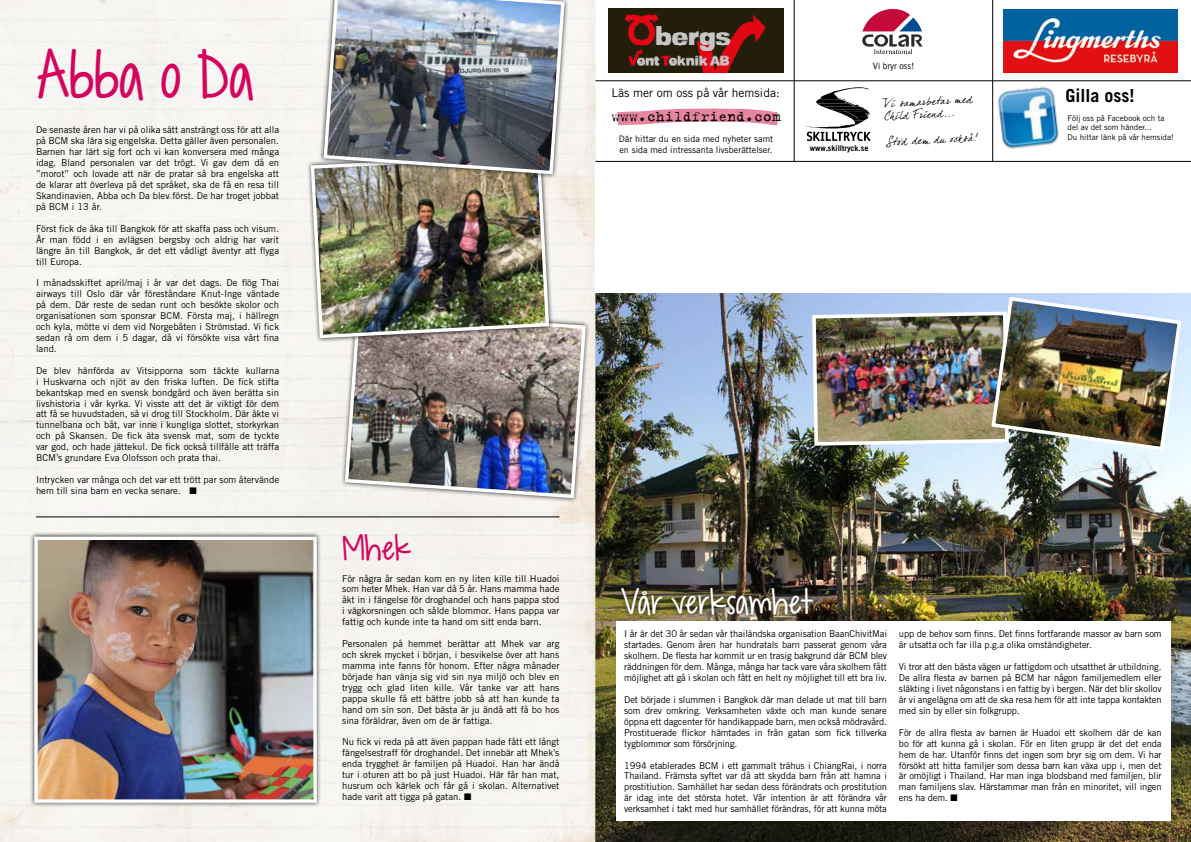
<style>
.page{position:relative;width:1191px;height:842px;background:#fff}
.page>*{position:absolute;margin:0;border:0;box-sizing:border-box;transform-origin:0 0}
.t1{font:49px "KG Dropsof Jupiter";letter-spacing:-.015em;color:#d5035e}
.t2{font:26px "KG Dropsof Jupiter";letter-spacing:-.02em;color:#fff}
.t3{font:26px "KG Dropsof Jupiter";color:#d5035e}
.t4{font:700 18px "Trade Gothic";color:#000}
.t5{font:16.2px "Trixie";color:#000}
.t6{font:12px "Trade Gothic";color:#000}
.t7{font:10.7px/12.8px "Dear Joefour";color:#000}
.t8{font:9.5px/10.9px "Trade Gothic";color:#000;text-align:justify}
.t9{font:9.4px "Bolite";color:#000}
.t10{font:9px "Trade Gothic";color:#000}
.t11{font:8px/9.6px "Trade Gothic";color:#000}
.t12{font:700 8px "Trade Gothic";color:#000}
</style>
<div class="page">
<img style="left:596px;top:293px;width:595px;height:549px">
<img style="left:1003px;top:9px;width:174px;height:64px">
<div style="left:0;top:0;width:596px;height:842px;background:#f7f5f1"></div>
<hr style="left:595px;top:81px;width:596px;height:1px;background:#000">
<hr style="left:794px;top:0;width:1px;height:162px;background:#000">
<hr style="left:992px;top:0;width:1px;height:162px;background:#000">
<hr style="left:595px;top:161px;width:596px;height:1px;background:#000">
<svg style="left:617px;top:108px;width:161px;height:18px"></svg>
<img style="left:998px;top:86px;width:61px;height:63px">
<svg style="left:862px;top:8px;width:60px;height:46px"></svg>
<svg style="left:806px;top:80px;width:64px;height:61px"></svg>
<svg style="left:977px;top:80px;width:6px;height:2px"></svg>
<div style="left:595px;top:162px;width:596px;height:131px;background:#fff"></div>
<img style="left:608px;top:8px;width:175px;height:64px">
<div style="left:340px;top:305px;width:250px;height:198px;background:#000;opacity:.75"></div>
<img style="left:343px;top:308px;width:245px;height:192px">
<div style="left:306px;top:149px;width:247px;height:194px;background:#000;opacity:.75"></div>
<img style="left:309px;top:152px;width:242px;height:188px">
<div style="left:319px;top:0;width:250px;height:179px;background:#000;opacity:.75"></div>
<img style="left:322px;top:0;width:244px;height:176px">
<div style="left:29px;top:532px;width:292px;height:275px;background:#000;opacity:.75"></div>
<img style="left:38px;top:541px;width:275px;height:258px">
<div style="left:34px;top:537px;width:283px;height:266px;border:3px solid #fff"></div>
<hr style="left:36px;top:517px;width:523px;height:1px;background:#000">
<img style="left:810px;top:295px;width:373px;height:158px">
<div style="left:616px;top:621px;width:554px;height:199px;background:#fff"></div>
<div style="left:616px;top:583px;width:202px;height:38px;background:#000;opacity:.75"></div>
<h1 class="t1" style="left:36px;top:36px;width:220px">Abba o Da</h1>
<p class="t8" style="left:36px;top:124px;width:245px">De senaste åren har vi på olika sätt ansträngt oss för att alla på BCM ska lära sig engelska. Detta gäller även personalen.<br>Barnen har lärt sig fort och vi kan konversera med många idag. Bland personalen var det trögt. Vi gav dem då en ”morot” och lovade att när de pratar så bra engelska att de klarar att överleva på det språket, ska de få en resa till Skandinavien. Abba och Da blev först. De har troget jobbat på BCM i 13 år.</p>
<p class="t8" style="left:36px;top:223px;width:245px">Först fick de åka till Bangkok för att skaffa pass och visum.<br>Är man född i en avlägsen bergsby och aldrig har varit längre än till Bangkok, är det ett vådligt äventyr att flyga till Europa.</p>
<p class="t8" style="left:36px;top:277px;width:245px">I månadsskiftet april/maj i år var det dags. De flög Thai airways till Oslo där vår föreståndare Knut-Inge väntade på dem. Där reste de sedan runt och besökte skolor och organisationen som sponsrar BCM. Första maj, i hällregn och kyla, mötte vi dem vid Norgebåten i Strömstad. Vi fick sedan rå om dem i 5 dagar, då vi försökte visa vårt fina land.</p>
<p class="t8" style="left:36px;top:365px;width:245px">De blev hänförda av Vitsipporna som täckte kullarna i Huskvarna och njöt av den friska luften. De fick stifta bekantskap med en svensk bondgård och även berätta sin livshistoria i vår kyrka. Vi visste att det är viktigt för dem att få se huvudstaden, så vi drog till Stockholm. Där åkte vi tunnelbana och båt, var inne i kungliga slottet, storkyrkan och på Skansen. De fick äta svensk mat, som de tyckte var god, och hade jättekul. De fick också tillfälle att träffa BCM’s grundare Eva Olofsson och prata thai.</p>
<p class="t8" style="left:36px;top:474px;width:245px">Intrycken var många och det var ett trött par som återvände hem till sina barn en vecka senare. ■</p>
<p class="t9" style="left:873px;top:61px;width:42px">Vi bryr oss!</p>
<p class="t6" style="left:611px;top:85px;width:170px">Läs mer om oss på vår hemsida:</p>
<h3 class="t5" style="left:611px;top:105px;width:171px">www.childfriend.com</h3>
<h3 class="t4" style="left:1065px;top:84px;width:71px">Gilla oss!</h3>
<p class="t11" style="left:1067px;top:113px;width:98px">Följ oss på Facebook och ta del av det som händer...</p>
<p class="t7" style="left:883px;top:97px;width:90px;rotate:-3deg">Vi samarbetar med<br>Child Friend...</p>
<p class="t7" style="left:885px;top:135px;width:94px;rotate:-3deg">Stöd dem du också!</p>
<p class="t10" style="left:619px;top:134px;width:156px">Där hittar du en sida med nyheter samt</p>
<p class="t11" style="left:1067px;top:132px;width:107px">Du hittar länk på vår hemsida!</p>
<p class="t10" style="left:619px;top:145px;width:155px">en sida med intressanta livsberättelser.</p>
<p class="t12" style="left:810px;top:144px;width:60px">www.skilltryck.se</p>
<h2 class="t3" style="left:342px;top:527px;width:71px">Mhek</h2>
<p class="t8" style="left:342px;top:572px;width:219px">För några år sedan kom en ny liten kille till Huadoi som heter Mhek. Han var då 5 år. Hans mamma hade åkt in i fängelse för droghandel och hans pappa stod i vägkorsningen och sålde blommor. Hans pappa var fattig och kunde inte ta hand om sitt enda barn.</p>
<p class="t8" style="left:342px;top:638px;width:219px">Personalen på hemmet berättar att Mhek var arg och skrek mycket i början, i besvikelse över att hans mamma inte fanns för honom. Efter några månader började han vänja sig vid sin nya miljö och blev en trygg och glad liten kille. Vår tanke var att hans pappa skulle få ett bättre jobb så att han kunde ta hand om sin son. Det bästa är ju ändå att få bo hos sina föräldrar, även om de är fattiga.</p>
<p class="t8" style="left:342px;top:736px;width:219px">Nu fick vi reda på att även pappan hade fått ett långt fängelsestraff för droghandel. Det innebär att Mhek’s enda trygghet är familjen på Huadoi. Han har ändå tur i oturen att bo på just Huadoi. Här får han mat, husrum och kärlek och får gå i skolan. Alternativet hade varit att tigga på gatan. ■</p>
<h2 class="t2" style="left:621px;top:581px;width:193px">Vår verksamhet</h2>
<p class="t8" style="left:624px;top:628px;width:264px">I år är det 30 år sedan vår thailändska organisation BaanChivitMai startades. Genom åren har hundratals barn passerat genom våra skolhem. De flesta har kommit ur en trasig bakgrund där BCM blev räddningen för dem. Många, många har tack vare våra skolhem fått möjlighet att gå i skolan och fått en helt ny möjlighet till ett bra liv.</p>
<p class="t8" style="left:624px;top:694px;width:264px">Det började i slummen i Bangkok där man delade ut mat till barn som drev omkring. Verksamheten växte och man kunde senare öppna ett dagcenter för handikappade barn, men också mödravård.<br>Prostituerade flickor hämtades in från gatan som fick tillverka tygblommor som försörjning.</p>
<p class="t8" style="left:624px;top:760px;width:264px">1994 etablerades BCM i ett gammalt trähus i ChiangRai, i norra Thailand. Främsta syftet var då att skydda barn från att hamna i prostitiution. Samhället har sedan dess förändrats och prostitution är idag inte det största hotet. Vår intention är att förändra vår verksamhet i takt med hur samhället förändras, för att kunna möta</p>
<p class="t8" style="left:899px;top:628px;width:264px">upp de behov som finns. Det finns fortfarande massor av barn som är utsatta och far illa p.g.a olika omständigheter.</p>
<p class="t8" style="left:899px;top:661px;width:264px">Vi tror att den bästa vägen ur fattigdom och utsatthet är utbildning.<br>De allra flesta av barnen på BCM har någon familjemedlem eller släkting i livet någonstans i en fattig by i bergen. När det blir skollov är vi angelägna om att de ska resa hem för att inte tappa kontakten med sin by eller sin folkgrupp.</p>
<p class="t8" style="left:899px;top:727px;width:264px">För de allra flesta av barnen är Huadoi ett skolhem där de kan bo för att kunna gå i skolan. För en liten grupp är det det enda hem de har. Utanför finns det ingen som bryr sig om dem. Vi har försökt att hitta familjer som dessa barn kan växa upp i, men det är omöjligt i Thailand. Har man inga blodsband med familjen, blir man familjens slav. Härstammar man från en minoritet, vill ingen ens ha dem. ■</p>
</div>
